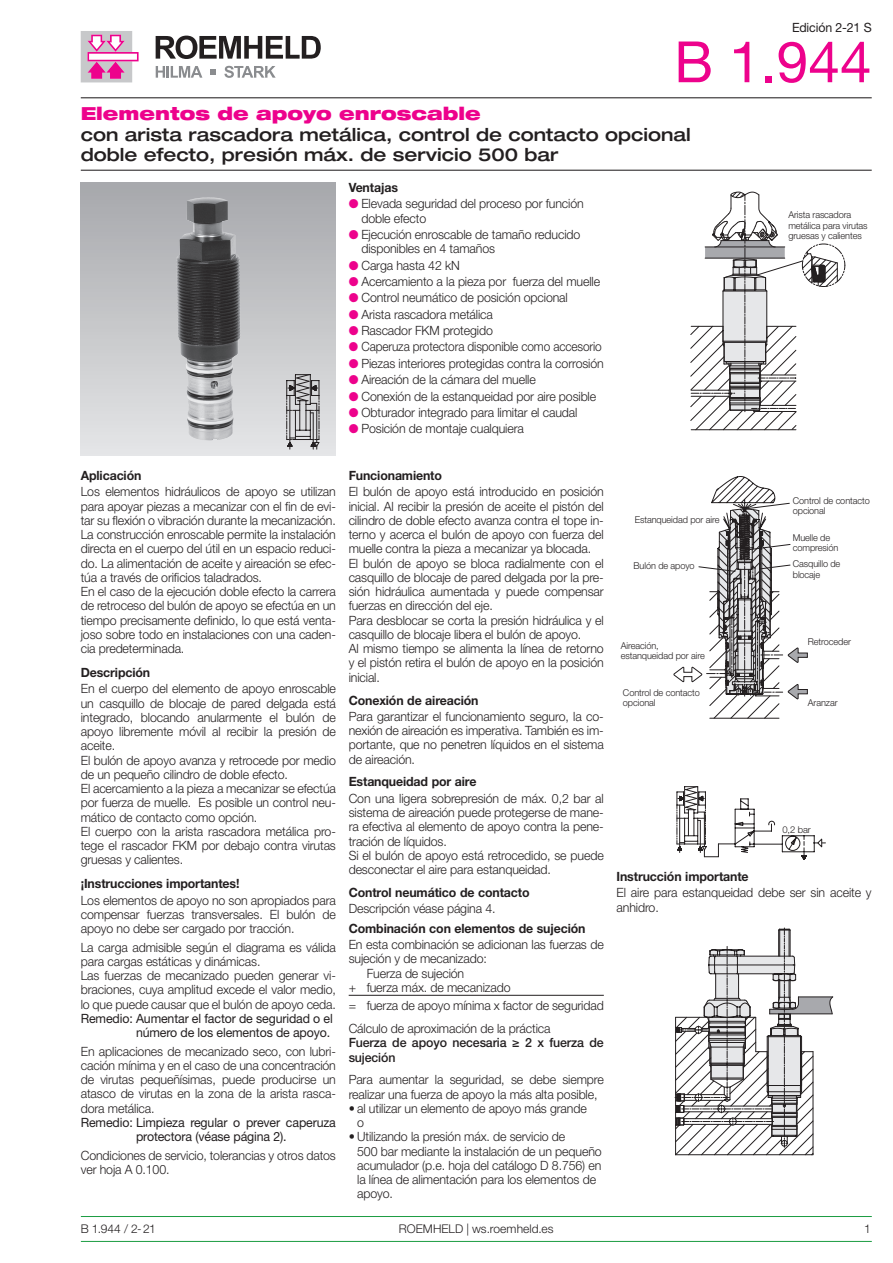
<style>
.page{position:relative;width:893px;height:1263px;background:#fff}
.page>*{position:absolute;margin:0;border:0;box-sizing:border-box;transform-origin:0 0}
.t1{font:57px "Helvetica Neue LT Pro";color:#ed028c}
.t2{font:500 expanded 18px/20.2px "Helvetica Neue LT Pro";color:#231f20}
.t3{font:900 expanded 18px "Helvetica Neue LT Pro";color:#ed028c}
.t4{font:300 12.75px/14.2px "Helvetica Neue LT Pro";letter-spacing:-.01em;color:#231f20}
.t5{font:700 12.75px "Helvetica Neue LT Pro";letter-spacing:-.01em;color:#231f20}
.t6{font:12.75px/14.2px "Helvetica Neue LT Pro";letter-spacing:-.01em;color:#231f20;text-align:right}
.t7{font:300 12.75px "Helvetica Neue LT Pro";letter-spacing:-.01em;color:#231f20;scale:.93 1}
.t8{font:500 12.75px/14.2px "Helvetica Neue LT Pro";letter-spacing:-.01em;color:#231f20}
.t9{font:300 12px "Helvetica Neue LT Pro";letter-spacing:.005em;color:#231f20}
.t10{font:300 9.45px/10.5px "Helvetica Neue LT Pro";letter-spacing:-.01em;color:#231f20}
.s1{color:#ed028c}
</style>
<div class="page">
<svg style="left:156px;top:36px;width:165px;height:23px"></svg>
<svg style="left:156px;top:66px;width:46px;height:12px"></svg>
<svg style="left:224px;top:66px;width:52px;height:12px"></svg>
<svg style="left:210px;top:69px;width:6px;height:6px"></svg>
<svg style="left:81px;top:31px;width:58px;height:51px"></svg>
<hr style="left:81px;top:170px;width:791px;height:1px;background:#231f20">
<hr style="left:81px;top:97px;width:791px;height:1px;background:#231f20">
<div style="left:81px;top:183px;width:255px;height:272px;background:linear-gradient(to bottom,#a7a8ac,#e4e5e7)"></div>
<img style="left:175px;top:197px;width:66px;height:244px">
<svg style="left:690px;top:192px;width:155px;height:238px"></svg>
<svg style="left:676px;top:786px;width:150px;height:74px"></svg>
<svg style="left:675px;top:928px;width:158px;height:227px"></svg>
<svg style="left:673px;top:476px;width:135px;height:243px"></svg>
<svg style="left:286px;top:374px;width:34px;height:75px;background:#a1a1a3"></svg>
<hr style="left:349px;top:995px;width:255px;height:1px;background:#231f20">
<hr style="left:81px;top:1241px;width:791px;height:1px;background:#1b9c42">
<hr style="left:81px;top:1216px;width:791px;height:1px;background:#1b9c42">
<p class="t6" style="left:792px;top:20px;width:81px">Edición 2-21 S</p>
<h1 class="t1" style="left:674px;top:27px;width:199px">B 1.944</h1>
<h2 class="t3" style="left:81px;top:102px;width:401px">Elementos de apoyo enroscable</h2>
<h2 class="t2" style="left:81px;top:123px;width:611px">con arista rascadora metálica, control de contacto opcional doble efecto, presión máx. de servicio 500 bar</h2>
<p class="t5" style="left:81px;top:468px;width:62px">Aplicación</p>
<p class="t4" style="left:81px;top:484px;width:257px">Los elementos hidráulicos de apoyo se utilizan para apoyar piezas a mecanizar con el fin de evi&shy;tar su flexión o vibración durante la mecanización.<br>La construcción enroscable permite la instalación directa en el cuerpo del útil en un espacio reduci&shy;do. La alimentación de aceite y aireación se efec&shy;túa a través de orificios taladrados.<br>En el caso de la ejecución doble efecto la carrera de retroceso del bulón de apoyo se efectúa en un tiempo precisamente definido, lo que está venta&shy;joso sobre todo en instalaciones con una caden&shy;cia predeterminada.</p>
<p class="t5" style="left:81px;top:665px;width:71px">Descripción</p>
<p class="t4" style="left:81px;top:681px;width:257px">En el cuerpo del elemento de apoyo enroscable un casquillo de blocaje de pared delgada está integrado, blocando anularmente el bulón de apoyo libremente móvil al recibir la presión de aceite.<br>El bulón de apoyo avanza y retrocede por medio de un pequeño cilindro de doble efecto.<br>El acercamiento a la pieza a mecanizar se efectúa por fuerza de muelle. Es posible un control neu&shy;mático de contacto como opción.<br>El cuerpo con la arista rascadora metálica pro&shy;tege el rascador FKM por debajo contra virutas gruesas y calientes.</p>
<p class="t5" style="left:81px;top:876px;width:160px">¡Instrucciones importantes!</p>
<p class="t4" style="left:81px;top:893px;width:257px;text-align:justify">Los elementos de apoyo no son apropiados para compensar fuerzas transversales. El bulón de apoyo no debe ser cargado por tracción.</p>
<p class="t4" style="left:81px;top:940px;width:257px">La carga admisible según el diagrama es válida para cargas estáticas y dinámicas.<br>Las fuerzas de mecanizado pueden generar vi&shy;braciones, cuya amplitud excede el valor medio, lo que puede causar que el bulón de apoyo ceda.</p>
<p class="t6" style="left:81px;top:1011px;width:254px">Remedio: Aumentar el factor de seguridad o el número de los elementos de apoyo.</p>
<p class="t4" style="left:81px;top:1044px;width:257px;text-align:justify">En aplicaciones de mecanizado seco, con lubri&shy;cación mínima y en el caso de una concentración de virutas pequeñísimas, puede producirse un atasco de virutas en la zona de la arista rasca&shy;dora metálica.</p>
<p class="t6" style="left:81px;top:1115px;width:257px;text-align:center">Remedio: Limpieza regular o prever caperuza protectora (véase página 2).</p>
<p class="t4" style="left:81px;top:1148px;width:257px">Condiciones de servicio, tolerancias y otros datos ver hoja A 0.100.</p>
<p class="t5" style="left:349px;top:180px;width:51px">Ventajas</p>
<p class="t4" style="left:361px;top:196px;width:224px;text-indent:-13px"><span class="s1">●</span> Elevada seguridad del proceso por función doble efecto</p>
<p class="t4" style="left:361px;top:227px;width:220px;text-indent:-13px"><span class="s1">●</span> Ejecución enroscable de tamaño reducido disponibles en 4 tamaños</p>
<p class="t4" style="left:349px;top:258px;width:113px"><span class="s1">●</span> Carga hasta 42 kN</p>
<p class="t4" style="left:349px;top:274px;width:253px"><span class="s1">●</span> Acercamiento a la pieza por fuerza del muelle</p>
<p class="t4" style="left:349px;top:290px;width:221px"><span class="s1">●</span> Control neumático de posición opcional</p>
<p class="t4" style="left:349px;top:307px;width:146px"><span class="s1">●</span> Arista rascadora metálica</p>
<p class="t4" style="left:349px;top:323px;width:146px"><span class="s1">●</span> Rascador FKM protegido</p>
<p class="t7" style="left:349px;top:339px;width:274px"><span class="s1">●</span> Caperuza protectora disponible como accesorio</p>
<p class="t4" style="left:349px;top:356px;width:257px"><span class="s1">●</span> Piezas interiores protegidas contra la corrosión</p>
<p class="t4" style="left:349px;top:372px;width:189px"><span class="s1">●</span> Aireación de la cámara del muelle</p>
<p class="t4" style="left:349px;top:389px;width:249px"><span class="s1">●</span> Conexión de la estanqueidad por aire posible</p>
<p class="t4" style="left:349px;top:405px;width:230px"><span class="s1">●</span> Obturador integrado para limitar el caudal</p>
<p class="t4" style="left:349px;top:421px;width:177px"><span class="s1">●</span> Posición de montaje cualquiera</p>
<p class="t5" style="left:349px;top:468px;width:95px">Funcionamiento</p>
<p class="t4" style="left:349px;top:484px;width:257px">El bulón de apoyo está introducido en posición inicial. Al recibir la presión de aceite el pistón del cilindro de doble efecto avanza contra el tope in&shy;terno y acerca el bulón de apoyo con fuerza del muelle contra la pieza a mecanizar ya blocada.<br>El bulón de apoyo se bloca radialmente con el casquillo de blocaje de pared delgada por la pre&shy;sión hidráulica aumentada y puede compensar fuerzas en dirección del eje.<br>Para desblocar se corta la presión hidráulica y el casquillo de blocaje libera el bulón de apoyo.<br>Al mismo tiempo se alimenta la línea de retorno y el pistón retira el bulón de apoyo en la posición inicial.</p>
<p class="t5" style="left:349px;top:692px;width:131px">Conexión de aireación</p>
<p class="t4" style="left:349px;top:709px;width:257px;text-align:justify">Para garantizar el funcionamiento seguro, la co&shy;nexión de aireación es imperativa. También es im&shy;portante, que no penetren líquidos en el sistema de aireación.</p>
<p class="t5" style="left:349px;top:774px;width:129px">Estanqueidad por aire</p>
<p class="t4" style="left:349px;top:791px;width:257px">Con una ligera sobrepresión de máx. 0,2 bar al sistema de aireación puede protegerse de mane&shy;ra efectiva al elemento de apoyo contra la pene&shy;tración de líquidos.<br>Si el bulón de apoyo está retrocedido, se puede desconectar el aire para estanqueidad.</p>
<p class="t5" style="left:349px;top:884px;width:183px">Control neumático de contacto</p>
<p class="t4" style="left:349px;top:901px;width:148px">Descripción véase página 4.</p>
<p class="t5" style="left:349px;top:920px;width:238px">Combinación con elementos de sujeción</p>
<p class="t4" style="left:349px;top:937px;width:257px">En esta combinación se adicionan las fuerzas de</p>
<p class="t4" style="left:349px;top:951px;width:140px">sujeción y de mecanizado:</p>
<p class="t4" style="left:367px;top:966px;width:99px">Fuerza de sujeción</p>
<p class="t4" style="left:349px;top:980px;width:163px">+ fuerza máx. de mecanizado</p>
<p class="t4" style="left:349px;top:994px;width:257px;line-height:22.8px">= fuerza de apoyo mínima x factor de seguridad<br>Cálculo de aproximación de la práctica</p>
<p class="t8" style="left:349px;top:1035px;width:257px">Fuerza de apoyo necesaria ≥ 2 x fuerza de sujeción</p>
<p class="t4" style="left:349px;top:1072px;width:257px">Para aumentar la seguridad, se debe siempre realizar una fuerza de apoyo la más alta posible,</p>
<p class="t4" style="left:357px;top:1101px;width:231px;text-indent:-9px">• al utilizar un elemento de apoyo más grande o</p>
<p class="t4" style="left:357px;top:1129px;width:246px;text-indent:-9px">• Utilizando la presión máx. de servicio de<br>500 bar mediante la instalación de un pequeño acumulador (p.e. hoja del catálogo D 8.756) en la línea de alimentación para los elementos de apoyo.</p>
<p class="t10" style="left:788px;top:210px;width:81px">Arista rascadora metálica para virutas gruesas y calientes</p>
<p class="t10" style="left:635px;top:515px;width:86px">Estanqueidad por aire</p>
<p class="t10" style="left:634px;top:560px;width:63px">Bulón de apoyo</p>
<p class="t10" style="left:621px;top:640px;width:85px">Aireación, estanqueidad por aire</p>
<p class="t10" style="left:623px;top:687px;width:78px">Control de contacto opcional</p>
<p class="t10" style="left:793px;top:495px;width:78px">Control de contacto opcional</p>
<p class="t10" style="left:793px;top:532px;width:47px">Muelle de compresión</p>
<p class="t10" style="left:793px;top:559px;width:49px">Casquillo de blocaje</p>
<p class="t10" style="left:808px;top:636px;width:45px">Retroceder</p>
<p class="t10" style="left:808px;top:697px;width:31px">Aranzar</p>
<p class="t10" style="left:782px;top:824px;width:30px">0,2 bar</p>
<p class="t5" style="left:617px;top:868px;width:134px">Instrucción importante</p>
<p class="t4" style="left:617px;top:885px;width:257px">El aire para estanqueidad debe ser sin aceite y anhidro.</p>
<p class="t9" style="left:81px;top:1221px;width:77px">B 1.944 / 2-21</p>
<p class="t9" style="left:399px;top:1221px;width:156px">ROEMHELD | ws.roemheld.es</p>
<p class="t9" style="left:864px;top:1221px;width:8px">1</p>
</div>
